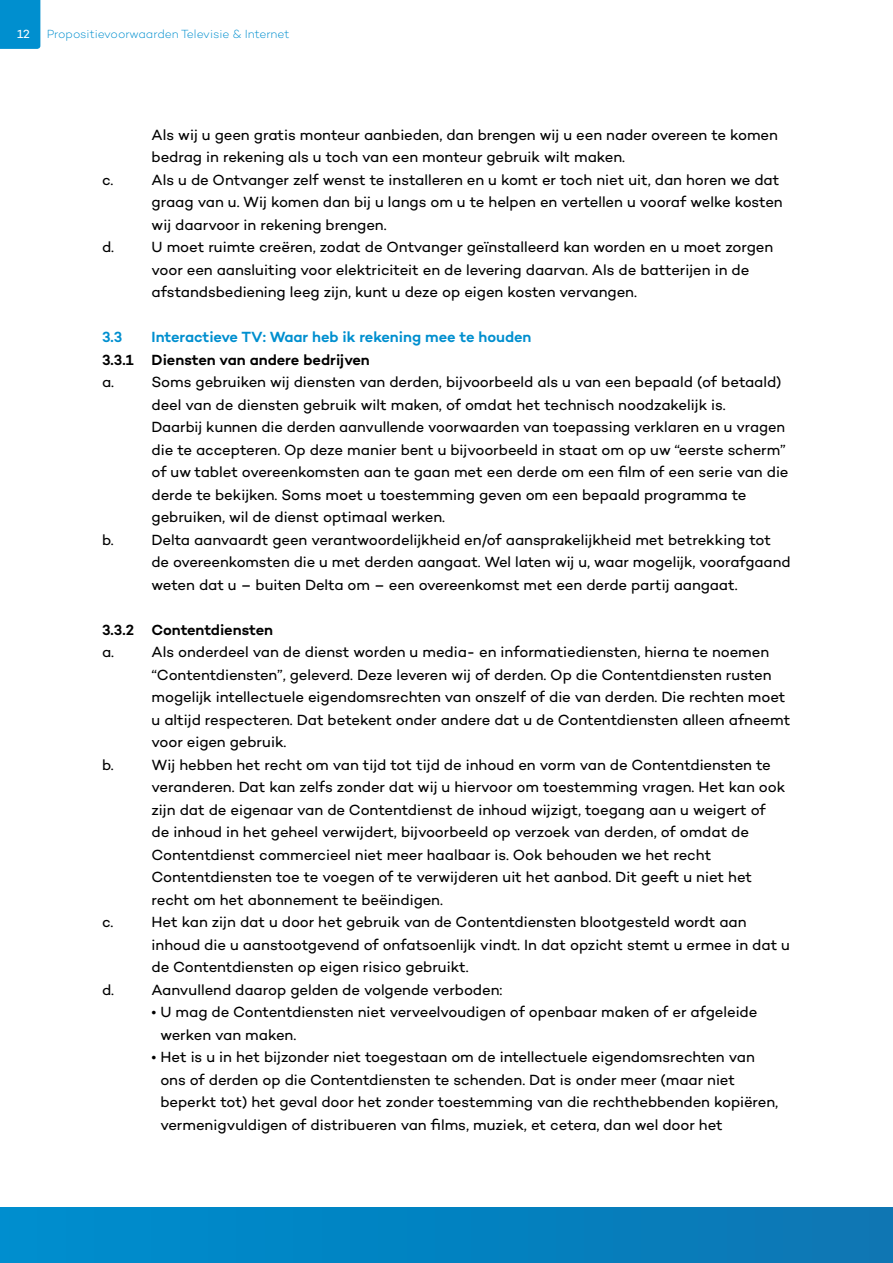
<style>
.page{position:relative;width:893px;height:1263px;background:#fff}
.page>*{position:absolute;margin:0;border:0;box-sizing:border-box;transform-origin:0 0}
.t1{font:15px/22.5px "Campton";letter-spacing:-.005em;color:#000}
.t2{font:600 15px "Campton";letter-spacing:-.005em;color:#000}
.t3{font:600 15px "Campton";letter-spacing:-.005em;color:#008fcf}
.t4{font:300 12px "Campton";letter-spacing:-.01em;color:#008fcf}
.t5{font:12px "Campton";color:#fff}
</style>
<div class="page">
<div style="left:0;top:0;width:40px;height:49px;background:#008fcf"></div>
<div style="left:0;top:1208px;width:893px;height:55px;background:linear-gradient(to right,#008ecf,#0c76b3)"></div>
<p class="t5" style="left:17px;top:27px;width:14px">12</p>
<p class="t4" style="left:47px;top:26px;width:244px">Propositievoorwaarden Televisie &amp; Internet</p>
<p class="t1" style="left:152px;top:123px;width:628px">Als wij u geen gratis monteur aanbieden, dan brengen wij u een nader overeen te komen bedrag in rekening als u toch van een monteur gebruik wilt maken.</p>
<p class="t1" style="left:102px;top:168px;width:13px">c.</p>
<p class="t1" style="left:152px;top:168px;width:633px">Als u de Ontvanger zelf wenst te installeren en u komt er toch niet uit, dan horen we dat graag van u. Wij komen dan bij u langs om u te helpen en vertellen u vooraf welke kosten wij daarvoor in rekening brengen.</p>
<p class="t1" style="left:102px;top:235px;width:14px">d.</p>
<p class="t1" style="left:152px;top:235px;width:623px">U moet ruimte creëren, zodat de Ontvanger geïnstalleerd kan worden en u moet zorgen voor een aansluiting voor elektriciteit en de levering daarvan. Als de batterijen in de afstandsbediening leeg zijn, kunt u deze op eigen kosten vervangen.</p>
<p class="t3" style="left:102px;top:327px;width:22px">3.3</p>
<p class="t3" style="left:152px;top:327px;width:382px">Interactieve TV: Waar heb ik rekening mee te houden</p>
<p class="t2" style="left:102px;top:350px;width:269px">3.3.1 Diensten van andere bedrijven</p>
<p class="t1" style="left:102px;top:370px;width:14px">a.</p>
<p class="t1" style="left:152px;top:370px;width:638px">Soms gebruiken wij diensten van derden, bijvoorbeeld als u van een bepaald (of betaald) deel van de diensten gebruik wilt maken, of omdat het technisch noodzakelijk is.<br>Daarbij kunnen die derden aanvullende voorwaarden van toepassing verklaren en u vragen die te accepteren. Op deze manier bent u bijvoorbeeld in staat om op uw “eerste scherm” of uw tablet overeenkomsten aan te gaan met een derde om een film of een serie van die derde te bekijken. Soms moet u toestemming geven om een bepaald programma te gebruiken, wil de dienst optimaal werken.</p>
<p class="t1" style="left:102px;top:528px;width:13px">b.</p>
<p class="t1" style="left:152px;top:528px;width:640px">Delta aanvaardt geen verantwoordelijkheid en/of aansprakelijkheid met betrekking tot de overeenkomsten die u met derden aangaat. Wel laten wij u, waar mogelijk, voorafgaand weten dat u – buiten Delta om – een overeenkomst met een derde partij aangaat.</p>
<p class="t2" style="left:102px;top:620px;width:172px">3.3.2 Contentdiensten</p>
<p class="t1" style="left:102px;top:640px;width:14px">a.</p>
<p class="t1" style="left:152px;top:640px;width:640px">Als onderdeel van de dienst worden u media- en informatiediensten, hierna te noemen “Contentdiensten”, geleverd. Deze leveren wij of derden. Op die Contentdiensten rusten mogelijk intellectuele eigendomsrechten van onszelf of die van derden. Die rechten moet u altijd respecteren. Dat betekent onder andere dat u de Contentdiensten alleen afneemt voor eigen gebruik.</p>
<p class="t1" style="left:102px;top:753px;width:13px">b.</p>
<p class="t1" style="left:152px;top:753px;width:635px">Wij hebben het recht om van tijd tot tijd de inhoud en vorm van de Contentdiensten te veranderen. Dat kan zelfs zonder dat wij u hiervoor om toestemming vragen. Het kan ook zijn dat de eigenaar van de Contentdienst de inhoud wijzigt, toegang aan u weigert of de inhoud in het geheel verwijdert, bijvoorbeeld op verzoek van derden, of omdat de Contentdienst commercieel niet meer haalbaar is. Ook behouden we het recht Contentdiensten toe te voegen of te verwijderen uit het aanbod. Dit geeft u niet het recht om het abonnement te beëindigen.</p>
<p class="t1" style="left:102px;top:910px;width:13px">c.</p>
<p class="t1" style="left:152px;top:910px;width:640px">Het kan zijn dat u door het gebruik van de Contentdiensten blootgesteld wordt aan inhoud die u aanstootgevend of onfatsoenlijk vindt. In dat opzicht stemt u ermee in dat u de Contentdiensten op eigen risico gebruikt.</p>
<p class="t1" style="left:102px;top:978px;width:14px">d.</p>
<p class="t1" style="left:152px;top:978px;width:352px">Aanvullend daarop gelden de volgende verboden:</p>
<p class="t1" style="left:160px;top:1000px;width:598px;text-indent:-9px">• U mag de Contentdiensten niet verveelvoudigen of openbaar maken of er afgeleide werken van maken.</p>
<p class="t1" style="left:160px;top:1045px;width:619px;text-indent:-9px">• Het is u in het bijzonder niet toegestaan om de intellectuele eigendomsrechten van ons of derden op die Contentdiensten te schenden. Dat is onder meer (maar niet beperkt tot) het geval door het zonder toestemming van die rechthebbenden kopiëren, vermenigvuldigen of distribueren van films, muziek, et cetera, dan wel door het</p>
</div>
